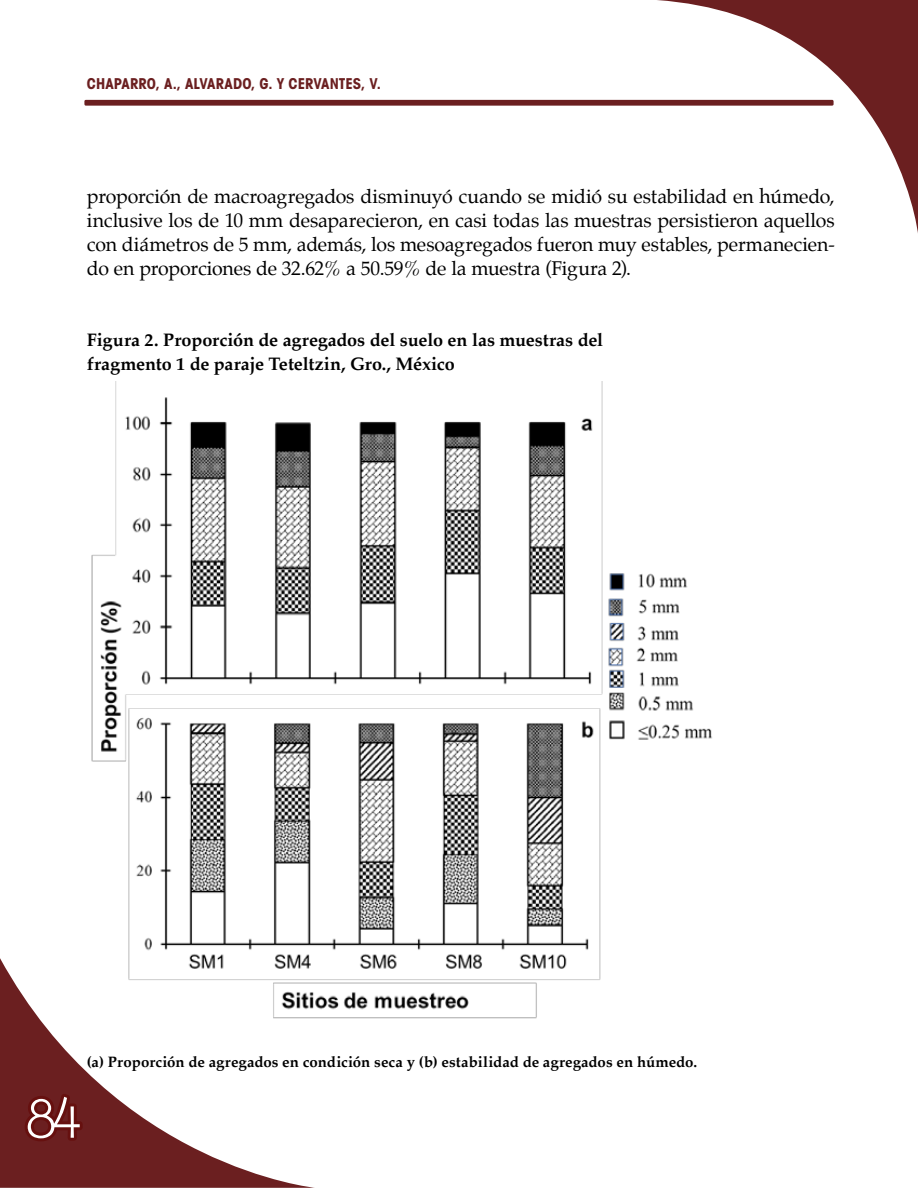
<style>
.page{position:relative;width:918px;height:1188px;background:#fff}
.page>*{position:absolute;margin:0;border:0;box-sizing:border-box;transform-origin:0 0}
.t1{font:60px "Martin Got URWT Ligh";color:#fff}
.t2{font:19.5px/24px "Palatino";letter-spacing:-.01em;color:#000;text-align:justify}
.t3{font:700 18px/24px "Palatino";letter-spacing:-.005em;color:#000}
.t4{font:700 15px "Palatino";letter-spacing:.005em;color:#000}
.t5{font:700 condensed 15px "Avant Garde";letter-spacing:.005em;color:#6b1f20}
</style>
<div class="page">
<svg style="left:0;top:958px;width:315px;height:230px"></svg>
<div style="left:84px;top:100px;width:750px;height:6px;background:#6b1f20;border-radius:2px"></div>
<svg style="left:22px;top:1089px;width:64px;height:57px;background:#681818"></svg>
<svg style="left:656px;top:0;width:261px;height:227px"></svg>
<svg style="left:917px;top:0;width:1px;height:233px"></svg>
<img style="left:87px;top:382px;width:625px;height:644px">
<p class="t5" style="left:87px;top:74px;width:296px">CHAPARRO, A., ALVARADO, G. y CERVANTES, V.</p>
<p class="t2" style="left:87px;top:184px;width:749px">proporción de macroagregados disminuyó cuando se midió su estabilidad en húmedo, inclusive los de 10 mm desaparecieron, en casi todas las muestras persistieron aquellos con diámetros de 5 mm, además, los mesoagregados fueron muy estables, permanecien&shy;do en proporciones de 32.62% a 50.59% de la muestra (Figura 2).</p>
<p class="t3" style="left:87px;top:328px;width:518px">Figura 2. Proporción de agregados del suelo en las muestras del fragmento 1 de paraje Teteltzin, Gro., México</p>
<p class="t4" style="left:87px;top:1049px;width:612px">(a) Proporción de agregados en condición seca y (b) estabilidad de agregados en húmedo.</p>
<h1 class="t1" style="left:26px;top:1082px;width:57px">84</h1>
</div>
